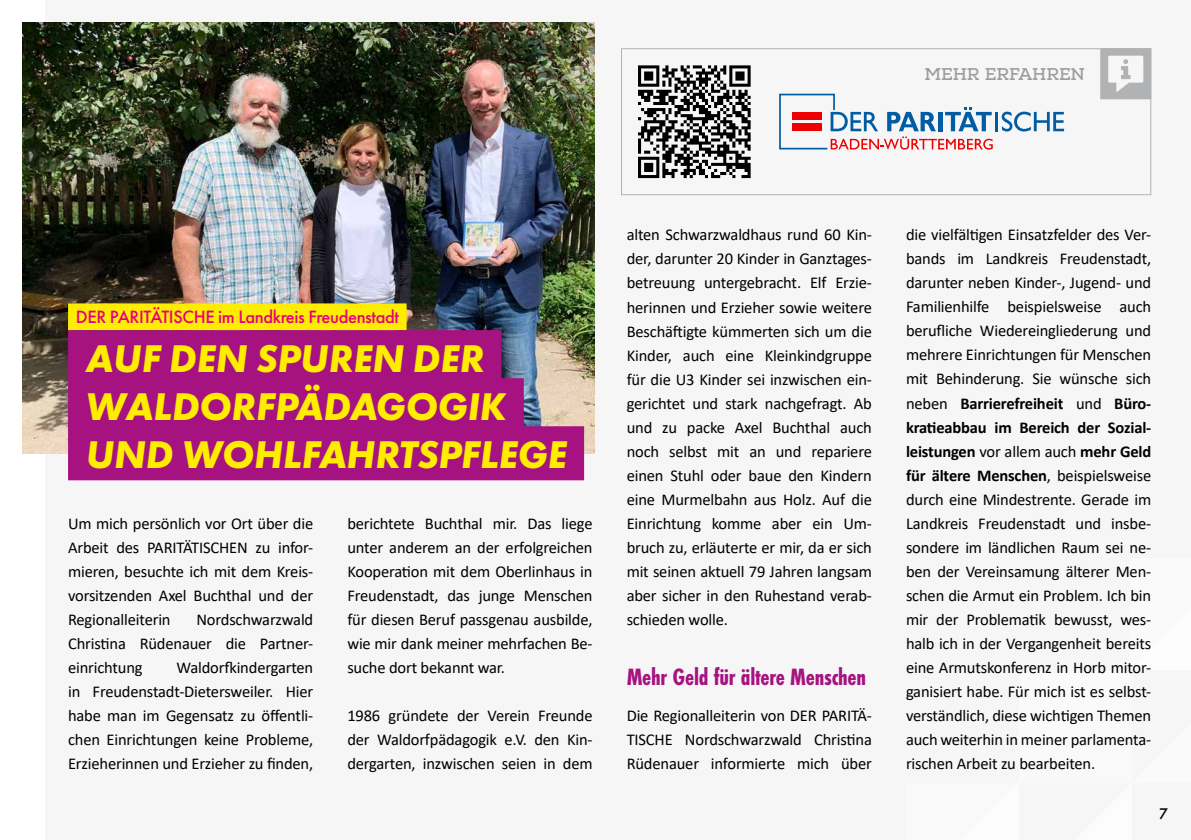
<style>
.page{position:relative;width:1191px;height:840px;background:#fff}
.page>*{position:absolute;margin:0;border:0;box-sizing:border-box;transform-origin:0 0}
.t1{font:italic 700 40px/48px "Futura PT";letter-spacing:-.005em;color:#ffed00}
.t2{font:700 24.4px "Futura PT Cond";letter-spacing:-.01em;color:#a61380}
.t3{font:500 18.4px "Futura PT";letter-spacing:-.02em;color:#e5007d}
.t4{font:700 17px "Nexa Slab";letter-spacing:-.01em;color:#9c9d9d}
.t5{font:16.4px/24px "Calibri";letter-spacing:-.01em;color:#000;text-align:justify}
.t6{font:500 16px "Futura PT";color:#000}
.s1{font-weight:700}
</style>
<div class="page">
<img style="left:22px;top:22px;width:1130px;height:459px">
<p class="t4" style="left:924px;top:64px;width:162px">MEHR ERFAHREN</p>
<p class="t3" style="left:76px;top:306px;width:325px">DER PARITÄTISCHE im Landkreis Freudenstadt</p>
<h1 class="t1" style="left:86px;top:333px;width:483px">AUF DEN SPUREN DER<br>WALDORFPÄDAGOGIK<br>UND WOHLFAHRTSPFLEGE</h1>
<p class="t5" style="left:68px;top:510px;width:247px">Um mich persönlich vor Ort über die Arbeit des PARITÄTISCHEN zu infor&shy;mieren, besuchte ich mit dem Kreis&shy;vorsitzenden Axel Buchthal und der Regionalleiterin</p>
<p class="t5" style="left:68px;top:606px;width:247px;text-indent:128px">Nordschwarzwald Christina Rüdenauer die Partner&shy;einrichtung</p>
<p class="t5" style="left:68px;top:654px;width:247px;text-indent:108px">Waldorfkindergarten in Freudenstadt-Dietersweiler. Hier habe man im Gegensatz zu öffentli&shy;chen Einrichtungen keine Probleme, Erzieherinnen und Erzieher zu finden,</p>
<p class="t5" style="left:347px;top:510px;width:247px">berichtete Buchthal mir. Das liege unter anderem an der erfolgreichen Kooperation mit dem Oberlinhaus in Freudenstadt, das junge Menschen für diesen Beruf passgenau ausbilde, wie mir dank meiner mehrfachen Be&shy;suche dort bekannt war.</p>
<p class="t5" style="left:347px;top:702px;width:247px">1986 gründete der Verein Freunde der Waldorfpädagogik e.V. den Kin&shy;dergarten, inzwischen seien in dem</p>
<p class="t5" style="left:626px;top:222px;width:247px">alten Schwarzwaldhaus rund 60 Kin&shy;der, darunter 20 Kinder in Ganztages&shy;betreuung untergebracht. Elf Erzie&shy;herinnen und Erzieher sowie weitere Beschäftigte kümmerten sich um die Kinder, auch eine Kleinkindgruppe für die U3 Kinder sei inzwischen ein&shy;gerichtet und stark nachgefragt. Ab und zu packe Axel Buchthal auch noch selbst mit an und repariere einen Stuhl oder baue den Kindern eine Murmelbahn aus Holz. Auf die Einrichtung komme aber ein Um&shy;bruch zu, erläuterte er mir, da er sich mit seinen aktuell 79 Jahren langsam aber sicher in den Ruhestand verab&shy;schieden wolle.</p>
<h2 class="t2" style="left:626px;top:662px;width:241px">Mehr Geld für ältere Menschen</h2>
<p class="t5" style="left:626px;top:702px;width:247px">Die Regionalleiterin von DER PARITÄ-TISCHE Nordschwarzwald Christina Rüdenauer informierte mich über</p>
<p class="t5" style="left:906px;top:222px;width:247px">die vielfältigen Einsatzfelder des Ver&shy;bands im Landkreis Freudenstadt, darunter neben Kinder-, Jugend- und Familienhilfe beispielsweise auch berufliche Wiedereingliederung und mehrere Einrichtungen für Menschen mit Behinderung. Sie wünsche sich neben <span class="s1">Barrierefreiheit</span> und <span class="s1">Büro&shy;kratieabbau im Bereich der Sozial&shy;leistungen</span> vor allem auch <span class="s1">mehr Geld für ältere Menschen</span>, beispielsweise durch eine Mindestrente. Gerade im Landkreis Freudenstadt und insbe&shy;sondere im ländlichen Raum sei ne&shy;ben der Vereinsamung älterer Men&shy;schen die Armut ein Problem. Ich bin mir der Problematik bewusst, wes&shy;halb ich in der Vergangenheit bereits eine Armutskonferenz in Horb mitor&shy;ganisiert habe. Für mich ist es selbst&shy;verständlich, diese wichtigen Themen auch weiterhin in meiner parlamenta&shy;rischen Arbeit zu bearbeiten.</p>
<p class="t6" style="left:1159px;top:803px;width:11px">7</p>
</div>
